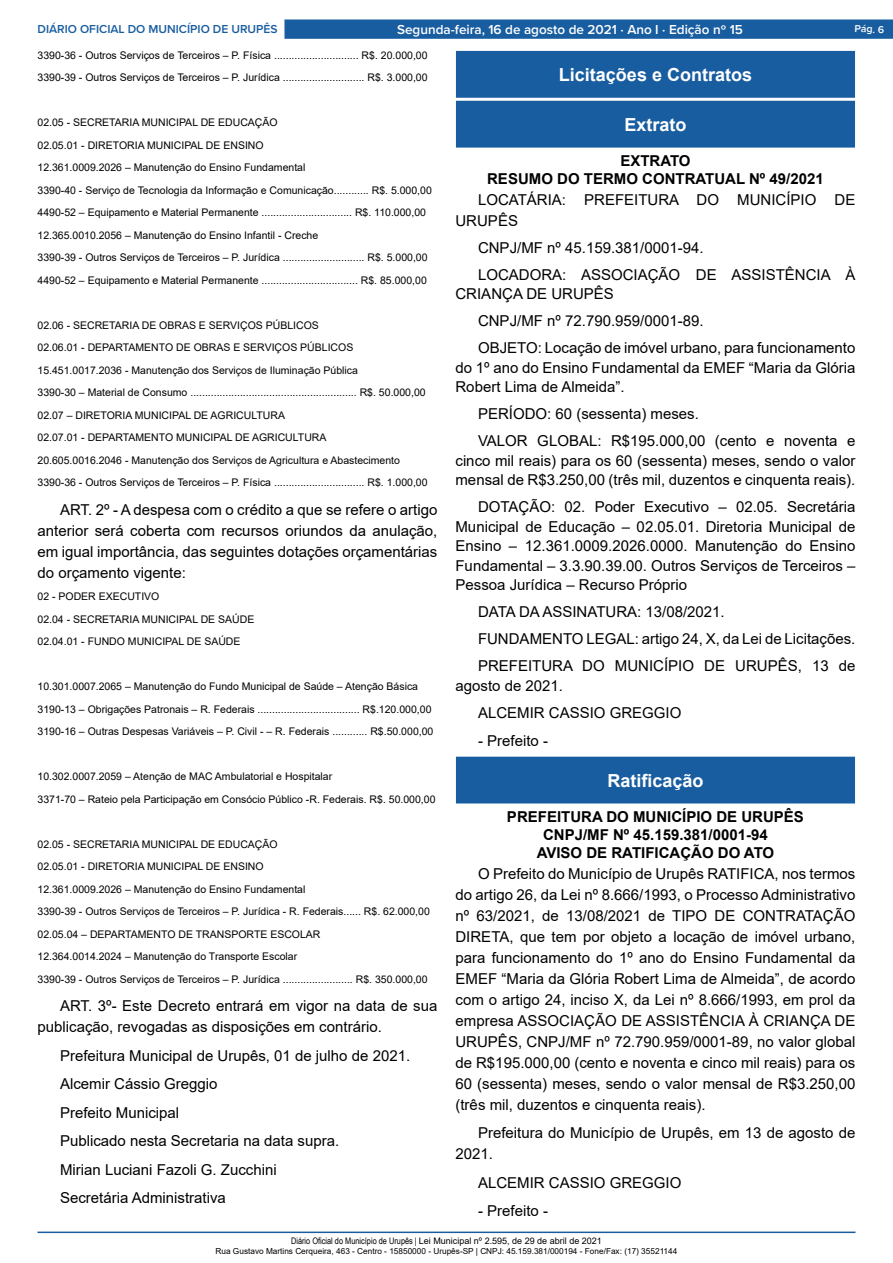
<style>
.page{position:relative;width:893px;height:1263px;background:#fff}
.page>*{position:absolute;margin:0;border:0;box-sizing:border-box;transform-origin:0 0}
.t1{font:700 18px "Arial";color:#fff}
._2_-_Corpo{font:15px/21px "Arial";color:#000;text-align:justify}
._1_-_Cabeçalho{font:700 15px "Arial";color:#000}
.t2{font:600 13.5px "Proxima Nova";color:#fff}
.t3{font:600 12px "Proxima Nova";color:#185da0}
._8_-_Orçamento{font:10.5px "Arial";color:#000}
.t4{font:600 10.5px "Proxima Nova";color:#fff}
.t5{font:9px "Arial";color:#000}
.t6{font:8.25px "Arial";color:#000}
.s1{font-family:"Arial Narrow"}
</style>
<div class="page">
<hr style="left:38px;top:1231px;width:817px;height:2px;background:#185da0">
<div style="left:284px;top:19px;width:609px;height:20px;background:#185da0;border:1px solid #185da0"></div>
<div style="left:456px;top:51px;width:398px;height:46px;background:#185da0"></div>
<div style="left:456px;top:51px;width:399px;height:47px;border:1px solid #185da0"></div>
<div style="left:456px;top:101px;width:398px;height:46px;background:#185da0"></div>
<div style="left:456px;top:101px;width:399px;height:47px;border:1px solid #185da0"></div>
<div style="left:456px;top:757px;width:398px;height:46px;background:#185da0"></div>
<p class="t3" style="left:38px;top:20px;width:242px">DIÁRIO OFICIAL DO MUNICÍPIO DE URUPÊS</p>
<p class="t2" style="left:397px;top:19px;width:347px">Segunda-feira, 16 de agosto de 2021 ⋅ Ano I ⋅ Edição nº 15</p>
<p class="t4" style="left:855px;top:21px;width:31px;rotate:2deg">Pág. 6</p>
<p class="_8_-_Orçamento" style="left:38px;top:48px;width:392px">3390-36 - Outros Serviços de Terceiros – P. Física ............................. R$. 20.000,00</p>
<p class="_8_-_Orçamento" style="left:38px;top:70px;width:392px">3390-39 - Outros Serviços de Terceiros – P. Jurídica ............................ R$. 3.000,00</p>
<p class="_8_-_Orçamento" style="left:38px;top:115px;width:242px">02.05 - SECRETARIA MUNICIPAL DE EDUCAÇÃO</p>
<p class="_8_-_Orçamento" style="left:38px;top:138px;width:228px">02.05.01 - DIRETORIA MUNICIPAL DE ENSINO</p>
<p class="_8_-_Orçamento" style="left:38px;top:160px;width:269px">12.361.0009.2026 – Manutenção do Ensino Fundamental</p>
<p class="_8_-_Orçamento" style="left:38px;top:183px;width:396px">3390-40 - Serviço de Tecnologia da Informação e Comunicação............ R$. 5.000,00</p>
<p class="_8_-_Orçamento" style="left:38px;top:205px;width:390px">4490-52 – Equipamento e Material Permanente ............................... R$. 110.000,00</p>
<p class="_8_-_Orçamento" style="left:38px;top:228px;width:282px">12.365.0010.2056 – Manutenção do Ensino Infantil - Creche</p>
<p class="_8_-_Orçamento" style="left:38px;top:250px;width:392px">3390-39 - Outros Serviços de Terceiros – P. Jurídica ............................ R$. 5.000,00</p>
<p class="_8_-_Orçamento" style="left:38px;top:273px;width:391px">4490-52 – Equipamento e Material Permanente ................................. R$. 85.000,00</p>
<p class="_8_-_Orçamento" style="left:38px;top:318px;width:283px">02.06 - SECRETARIA DE OBRAS E SERVIÇOS PÚBLICOS</p>
<p class="_8_-_Orçamento" style="left:38px;top:340px;width:317px">02.06.01 - DEPARTAMENTO DE OBRAS E SERVIÇOS PÚBLICOS</p>
<p class="_8_-_Orçamento" style="left:38px;top:363px;width:322px">15.451.0017.2036 - Manutenção dos Serviços de Iluminação Pública</p>
<p class="_8_-_Orçamento" style="left:38px;top:385px;width:390px">3390-30 – Material de Consumo ......................................................... R$. 50.000,00</p>
<p class="_8_-_Orçamento" style="left:38px;top:408px;width:249px">02.07 – DIRETORIA MUNICIPAL DE AGRICULTURA</p>
<p class="_8_-_Orçamento" style="left:38px;top:430px;width:291px">02.07.01 - DEPARTAMENTO MUNICIPAL DE AGRICULTURA</p>
<p class="_8_-_Orçamento" style="left:38px;top:453px;width:364px">20.605.0016.2046 - Manutenção dos Serviços de Agricultura e Abastecimento</p>
<p class="_8_-_Orçamento" style="left:38px;top:475px;width:392px">3390-36 - Outros Serviços de Terceiros – P. Física ............................... R$. 1.000,00</p>
<p class="_2_-_Corpo" style="left:38px;top:499px;width:401px;text-indent:22px">ART. 2º - A despesa com o crédito a que se refere o artigo anterior será coberta com recursos oriundos da anulação, em igual importância, das seguintes dotações orçamentárias do orçamento vigente:</p>
<p class="_8_-_Orçamento" style="left:38px;top:589px;width:123px">02 - PODER EXECUTIVO</p>
<p class="_8_-_Orçamento" style="left:38px;top:612px;width:218px">02.04 - SECRETARIA MUNICIPAL DE SAÚDE</p>
<p class="_8_-_Orçamento" style="left:38px;top:634px;width:205px">02.04.01 - FUNDO MUNICIPAL DE SAÚDE</p>
<p class="_8_-_Orçamento" style="left:38px;top:679px;width:382px">10.301.0007.2065 – Manutenção do Fundo Municipal de Saúde – Atenção Básica</p>
<p class="_8_-_Orçamento" style="left:38px;top:702px;width:395px">3190-13 – Obrigações Patronais – R. Federais ................................... R$.120.000,00</p>
<p class="_8_-_Orçamento" style="left:38px;top:724px;width:397px">3190-16 – Outras Despesas Variáveis – P. Civil - – R. Federais ............ R$.50.000,00</p>
<p class="_8_-_Orçamento" style="left:38px;top:769px;width:296px">10.302.0007.2059 – Atenção de MAC Ambulatorial e Hospitalar</p>
<p class="_8_-_Orçamento" style="left:38px;top:792px;width:400px">3371-70 – Rateio pela Participação em Consócio Público -R. Federais. R$. 50.000,00</p>
<p class="_8_-_Orçamento" style="left:38px;top:837px;width:242px">02.05 - SECRETARIA MUNICIPAL DE EDUCAÇÃO</p>
<p class="_8_-_Orçamento" style="left:38px;top:859px;width:228px">02.05.01 - DIRETORIA MUNICIPAL DE ENSINO</p>
<p class="_8_-_Orçamento" style="left:38px;top:882px;width:269px">12.361.0009.2026 – Manutenção do Ensino Fundamental</p>
<p class="_8_-_Orçamento" style="left:38px;top:904px;width:394px">3390-39 - Outros Serviços de Terceiros – P. Jurídica - R. Federais...... R$. 62.000,00</p>
<p class="_8_-_Orçamento" style="left:38px;top:927px;width:285px">02.05.04 – DEPARTAMENTO DE TRANSPORTE ESCOLAR</p>
<p class="_8_-_Orçamento" style="left:38px;top:949px;width:261px">12.364.0014.2024 – Manutenção do Transporte Escolar</p>
<p class="_8_-_Orçamento" style="left:38px;top:972px;width:392px">3390-39 - Outros Serviços de Terceiros – P. Jurídica ........................ R$. 350.000,00</p>
<p class="_2_-_Corpo" style="left:38px;top:995px;width:401px;text-indent:22px">ART. 3º- Este Decreto entrará em vigor na data de sua publicação, revogadas as disposições em contrário.</p>
<p class="_2_-_Corpo" style="left:60px;top:1045px;width:352px">Prefeitura Municipal de Urupês, 01 de julho de 2021.</p>
<p class="_2_-_Corpo" style="left:60px;top:1073px;width:159px">Alcemir Cássio Greggio</p>
<p class="_2_-_Corpo" style="left:60px;top:1102px;width:121px">Prefeito Municipal</p>
<p class="_2_-_Corpo" style="left:60px;top:1130px;width:281px">Publicado nesta Secretaria na data supra.</p>
<p class="_2_-_Corpo" style="left:60px;top:1159px;width:218px">Mirian Luciani Fazoli G. Zucchini</p>
<p class="_2_-_Corpo" style="left:60px;top:1187px;width:167px">Secretária Administrativa</p>
<p class="t1" style="left:559px;top:62px;width:195px">Licitações e Contratos</p>
<p class="t1" style="left:624px;top:112px;width:64px">Extrato</p>
<p class="_1_-_Cabeçalho" style="left:620px;top:150px;width:72px">EXTRATO</p>
<p class="_1_-_Cabeçalho" style="left:487px;top:168px;width:338px">RESUMO DO TERMO CONTRATUAL Nº 49/2021</p>
<p class="_2_-_Corpo" style="left:455px;top:189px;width:401px;text-indent:22px">LOCATÁRIA: PREFEITURA DO MUNICÍPIO DE<br>URUPÊS</p>
<p class="_2_-_Corpo" style="left:478px;top:237px;width:227px">CNPJ/MF nº 45.159.381/0001-94.</p>
<p class="_2_-_Corpo" style="left:455px;top:264px;width:401px;line-height:19.5px;text-indent:22px">LOCADORA: ASSOCIAÇÃO DE ASSISTÊNCIA À<br>CRIANÇA DE URUPÊS</p>
<p class="_2_-_Corpo" style="left:478px;top:310px;width:227px">CNPJ/MF nº 72.790.959/0001-89.</p>
<p class="_2_-_Corpo" style="left:455px;top:338px;width:401px;line-height:19.5px;text-indent:22px">OBJETO: Locação de imóvel urbano, para funcionamento do 1º ano do Ensino Fundamental da EMEF “Maria da Glória Robert Lima de Almeida”.</p>
<p class="_2_-_Corpo" style="left:478px;top:403px;width:222px">PERÍODO: 60 (sessenta) meses.</p>
<p class="_2_-_Corpo" style="left:455px;top:431px;width:401px;line-height:19.5px;text-indent:22px">VALOR GLOBAL: R$195.000,00 (cento e noventa e cinco mil reais) para os 60 (sessenta) meses, sendo o valor mensal de R$3.250,00 (três mil, duzentos e cinquenta reais).</p>
<p class="_2_-_Corpo" style="left:455px;top:497px;width:401px;line-height:19.5px;text-indent:22px">DOTAÇÃO: 02. Poder Executivo – 02.05. Secretária Municipal de Educação – 02.05.01. Diretoria Municipal de Ensino – 12.361.0009.2026.0000. Manutenção do Ensino Fundamental – 3.3.90.39.00. Outros Serviços de Terceiros – Pessoa Jurídica – Recurso Próprio</p>
<p class="_2_-_Corpo" style="left:478px;top:601px;width:248px">DATA DA ASSINATURA: 13/08/2021.</p>
<p class="_2_-_Corpo" style="left:478px;top:628px;width:379px">FUNDAMENTO LEGAL: artigo 24, X, da Lei de Licitações.</p>
<p class="_2_-_Corpo" style="left:455px;top:656px;width:401px;line-height:19.5px;text-indent:22px">PREFEITURA DO MUNICÍPIO DE URUPÊS, 13 de agosto de 2021.</p>
<p class="_2_-_Corpo" style="left:478px;top:702px;width:205px">ALCEMIR CASSIO GREGGIO</p>
<p class="_2_-_Corpo" style="left:478px;top:730px;width:72px">- Prefeito -</p>
<p class="t1" style="left:607px;top:768px;width:98px">Ratificação</p>
<p class="_1_-_Cabeçalho" style="left:507px;top:806px;width:298px">PREFEITURA DO MUNICÍPIO DE URUPÊS</p>
<p class="_1_-_Cabeçalho" style="left:543px;top:824px;width:226px">CNPJ/MF Nº 45.159.381/0001-94</p>
<p class="_1_-_Cabeçalho" style="left:537px;top:842px;width:239px">AVISO DE RATIFICAÇÃO DO ATO</p>
<p class="_2_-_Corpo" style="left:455px;top:863px;width:401px;text-indent:22px">O Prefeito do Município de Urupês RATIFICA, nos termos do artigo 26, da Lei nº 8.666/1993, o Processo Administrativo nº 63/2021, de 13/08/2021 de TIPO DE CONTRATAÇÃO DIRETA, que tem por objeto a locação de imóvel urbano, para funcionamento do 1º ano do Ensino Fundamental da EMEF “Maria da Glória Robert Lima de Almeida”, de acordo com o artigo 24, inciso X, da Lei nº 8.666/1993, em prol da empresa ASSOCIAÇÃO DE ASSISTÊNCIA À CRIANÇA DE URUPÊS, CNPJ/MF nº 72.790.959/0001-89, no valor global de R$195.000,00 (cento e noventa e cinco mil reais) para os 60 (sessenta) meses, sendo o valor mensal de R$3.250,00 (três mil, duzentos e cinquenta reais).</p>
<p class="_2_-_Corpo" style="left:455px;top:1122px;width:401px;text-indent:22px">Prefeitura do Município de Urupês, em 13 de agosto de<br>2021.</p>
<p class="_2_-_Corpo" style="left:478px;top:1172px;width:205px">ALCEMIR CASSIO GREGGIO</p>
<p class="_2_-_Corpo" style="left:478px;top:1200px;width:72px">- Prefeito -</p>
<p class="t5" style="left:291px;top:1235px;width:312px"><span class="s1">Diário Oficial do Município de Urupês |</span> Lei Municipal nº 2.595, de 29 de abril de 2021</p>
<p class="t6" style="left:216px;top:1245px;width:463px">Rua Gustavo Martins Cerqueira, 463 - Centro - 15850000 - Urupês-SP | CNPJ: 45.159.381/000194 - Fone/Fax: (17) 35521144</p>
</div>
